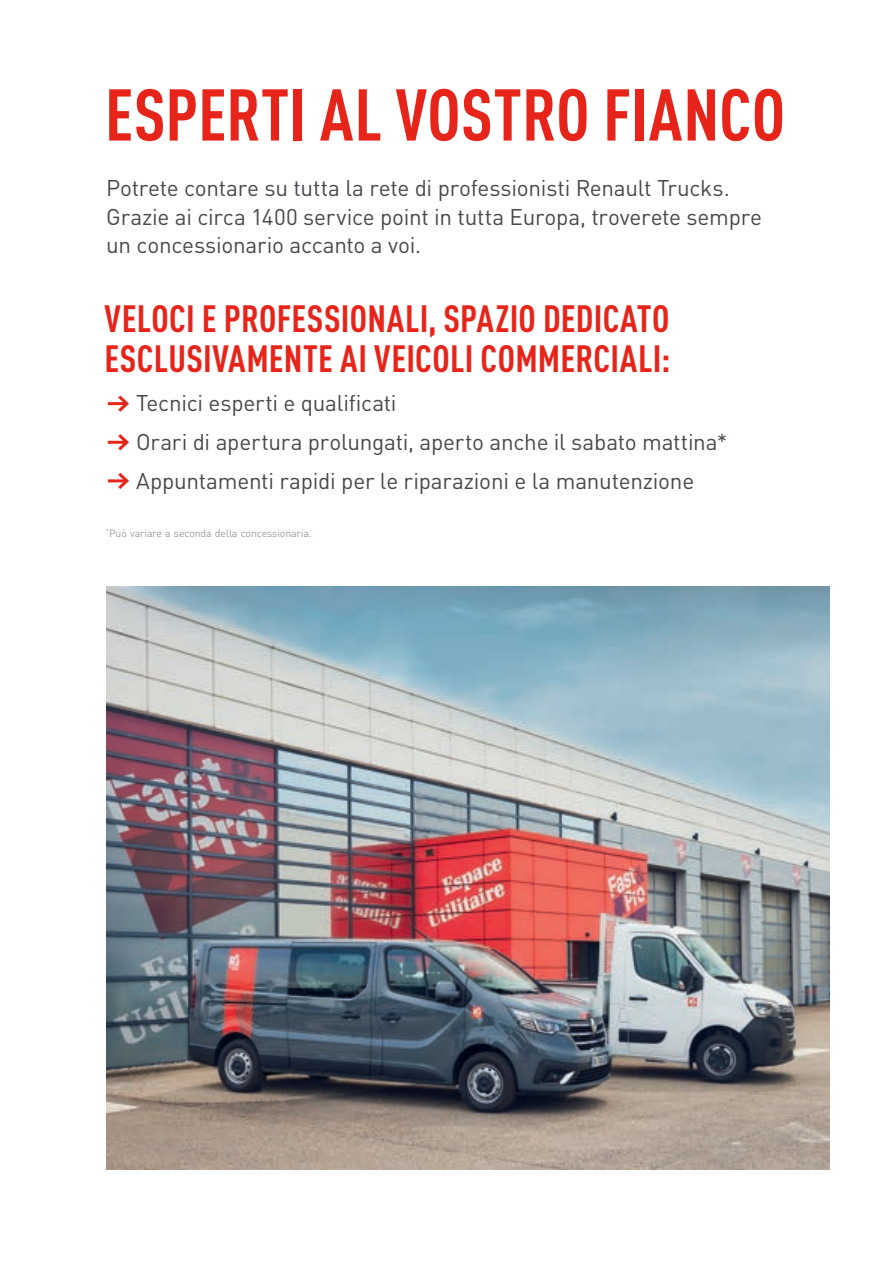
<style>
.page{position:relative;width:893px;height:1263px;background:#fff}
.page>*{position:absolute;margin:0;border:0;box-sizing:border-box;transform-origin:0 0}
.t1{font:700 condensed 72px "DIN Pro";letter-spacing:.005em;color:#e72419}
.t2{font:700 condensed 37.5px/40.5px "DIN Pro";letter-spacing:.005em;color:#e72419}
.t3{font:22.5px/38.7px "DIN Pro";letter-spacing:-.01em;color:#474a4e}
.t4{font:10.5px "DIN Pro";letter-spacing:-.01em;color:#959ca1}
</style>
<div class="page">
<img style="left:106px;top:587px;width:723px;height:582px">
<hr style="left:108px;top:402px;width:19px;height:3px;background:#e72419">
<svg style="left:115px;top:395px;width:14px;height:17px"></svg>
<hr style="left:108px;top:441px;width:19px;height:3px;background:#e72419">
<svg style="left:115px;top:434px;width:14px;height:17px"></svg>
<hr style="left:108px;top:479px;width:19px;height:3px;background:#e72419">
<svg style="left:115px;top:472px;width:14px;height:17px"></svg>
<h1 class="t1" style="left:105px;top:61px;width:682px">ESPERTI AL VOSTRO FIANCO</h1>
<p class="t3" style="left:106px;top:172px;width:657px;line-height:28.5px">Potrete contare su tutta la rete di professionisti Renault Trucks.<br>Grazie ai circa 1400 service point in tutta Europa, troverete sempre un concessionario accanto a voi.</p>
<h2 class="t2" style="left:105px;top:295px;width:567px">VELOCI E PROFESSIONALI, SPAZIO DEDICATO<br>ESCLUSIVAMENTE AI VEICOLI COMMERCIALI:</h2>
<p class="t3" style="left:136px;top:382px;width:593px">Tecnici esperti e qualificati<br>Orari di apertura prolungati, aperto anche il sabato mattina*<br>Appuntamenti rapidi per le riparazioni e la manutenzione</p>
<p class="t4" style="left:106px;top:525px;width:207px"><sup>*</sup>Può variare a seconda della concessionaria.</p>
</div>
